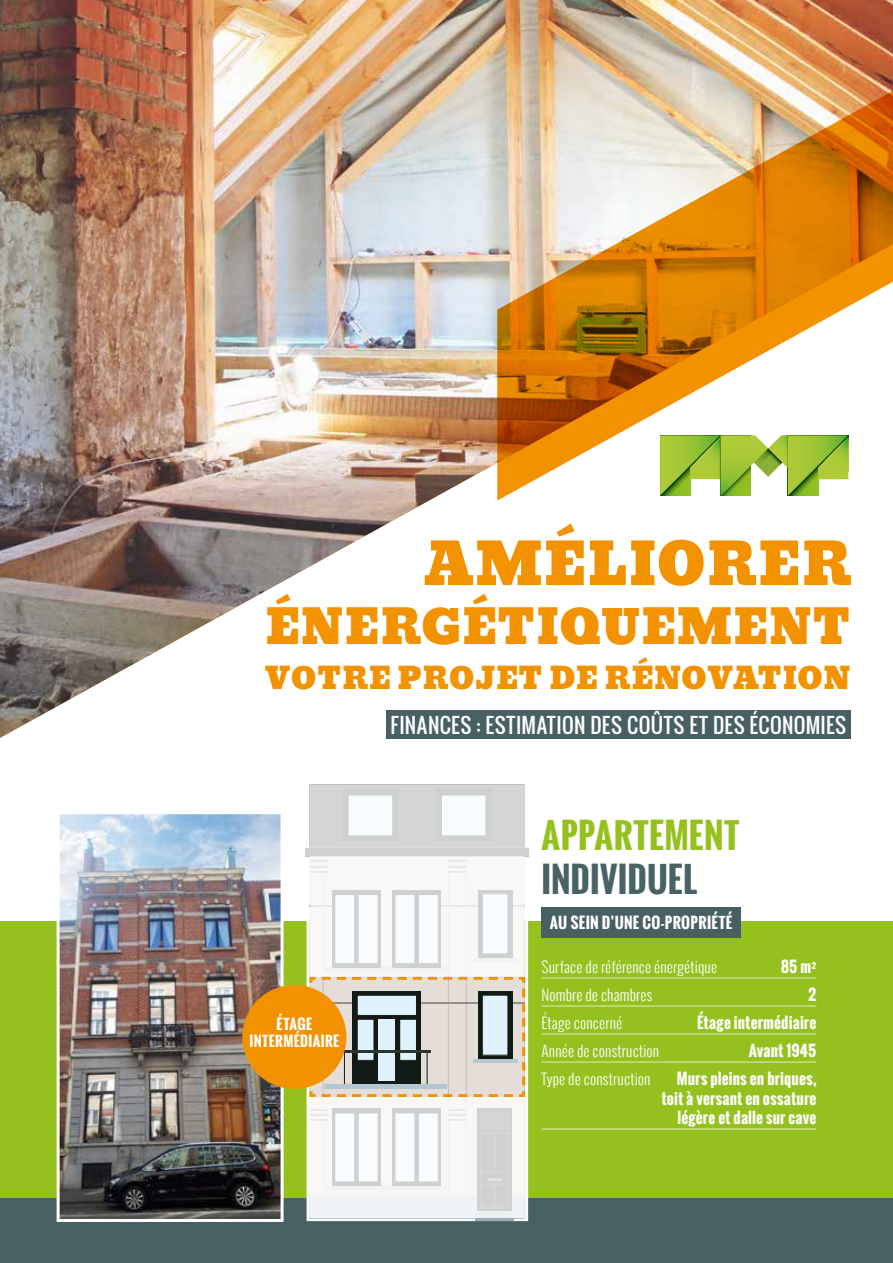
<style>
.page{position:relative;width:893px;height:1263px;background:#fff}
.page>*{position:absolute;margin:0;border:0;box-sizing:border-box;transform-origin:0 0}
.t1{font:57.3px "Bevan";letter-spacing:.03em;color:#f39200}
.t2{font:47.1px "Bevan";letter-spacing:.025em;color:#f39200}
.t3{font:700 34.05px "Oswald";letter-spacing:.015em;color:#95c11f}
.t4{font:700 34.05px "Oswald";letter-spacing:.005em;color:#496265}
.t5{font:29.85px "Bevan";letter-spacing:.015em;color:#f39200}
.t6{font:20.4px "Oswald";letter-spacing:.03em;color:#fff}
.t7{font:700 15px/19.5px "Oswald";letter-spacing:.01em;color:#fff;text-align:right}
.t8{font:300 15px "Oswald";letter-spacing:.015em;color:#fff}
.t9{font:700 13.95px/16.8px "Oswald";letter-spacing:.03em;color:#fff;text-align:center}
</style>
<div class="page">
<div style="left:0;top:1197px;width:893px;height:66px;background:#486063"></div>
<div style="left:0;top:921px;width:893px;height:277px;background:#95c11f"></div>
<img style="left:0;top:0;width:893px;height:738px">
<div style="left:386px;top:710px;width:464px;height:29px;background:#486063"></div>
<img style="left:497px;top:91px;width:396px;height:410px">
<hr style="left:541px;top:978px;width:275px;height:1px;background:#e3ecc6">
<hr style="left:541px;top:1006px;width:275px;height:1px;background:#e3ecc6">
<hr style="left:541px;top:1034px;width:275px;height:1px;background:#e3ecc6">
<hr style="left:541px;top:1062px;width:275px;height:1px;background:#e3ecc6">
<hr style="left:541px;top:1129px;width:275px;height:1px;background:#e3ecc6">
<img style="left:61px;top:815px;width:219px;height:403px">
<div style="left:57px;top:811px;width:227px;height:411px;border:3px solid #fff"></div>
<hr style="left:475px;top:1216px;width:39px;height:4px;background:#99abb4">
<svg style="left:310px;top:1098px;width:215px;height:120px;fill:#f8f8f7"></svg>
<div style="left:541px;top:907px;width:200px;height:31px;background:#486063"></div>
<div style="left:242px;top:985px;width:104px;height:104px;background:#f39200;border-radius:50%"></div>
<svg style="left:305px;top:784px;width:224px;height:314px"></svg>
<h1 class="t1" style="left:424px;top:532px;width:428px">AMÉLIORER</h1>
<h2 class="t2" style="left:265px;top:600px;width:587px">ÉNERGÉTIQUEMENT</h2>
<h3 class="t5" style="left:265px;top:662px;width:587px">VOTRE PROJET DE RÉNOVATION</h3>
<h3 class="t6" style="left:391px;top:710px;width:457px">FINANCES : ESTIMATION DES COÛTS ET DES ÉCONOMIES</h3>
<h3 class="t3" style="left:541px;top:809px;width:200px">APPARTEMENT</h3>
<h3 class="t4" style="left:541px;top:854px;width:157px">INDIVIDUEL</h3>
<p class="t9" style="left:250px;top:1016px;width:91px">ÉTAGE<br>INTERMÉDIAIRE</p>
<p class="t7" style="left:550px;top:913px;width:184px">AU SEIN D’UNE CO-PROPRIÉTÉ</p>
<p class="t8" style="left:541px;top:956px;width:177px">Surface de référence énergétique</p>
<p class="t7" style="left:781px;top:957px;width:37px">85 m²</p>
<p class="t8" style="left:541px;top:984px;width:112px">Nombre de chambres</p>
<p class="t7" style="left:809px;top:985px;width:9px">2</p>
<p class="t8" style="left:541px;top:1012px;width:82px">Étage concerné</p>
<p class="t7" style="left:697px;top:1013px;width:121px">Étage intermédiaire</p>
<p class="t8" style="left:541px;top:1040px;width:119px">Année de construction</p>
<p class="t7" style="left:749px;top:1041px;width:69px">Avant 1945</p>
<p class="t8" style="left:541px;top:1068px;width:111px">Type de construction</p>
<p class="t7" style="left:662px;top:1069px;width:156px">Murs pleins en briques, toit à versant en ossature légère et dalle sur cave</p>
</div>
